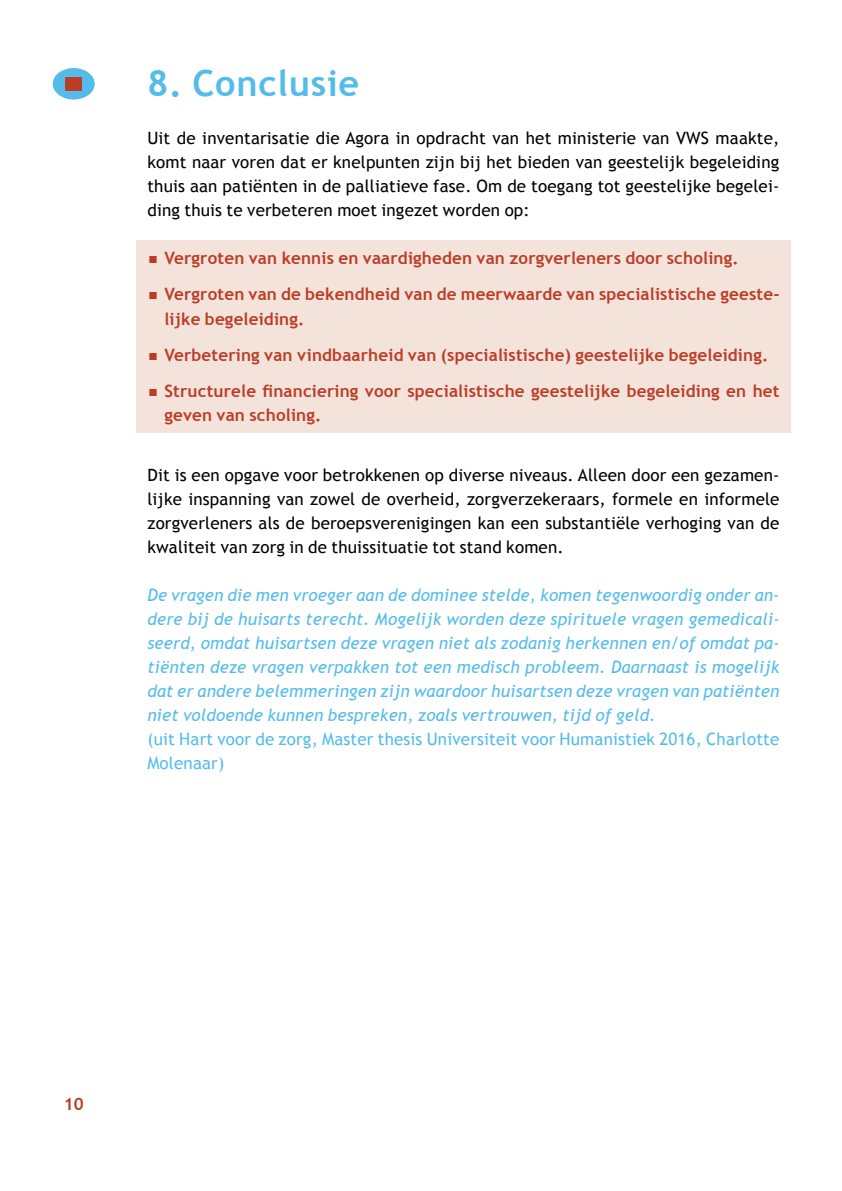
<style>
.page{position:relative;width:842px;height:1191px;background:#fff}
.page>*{position:absolute;margin:0;border:0;box-sizing:border-box;transform-origin:0 0}
.t1{font:700 36px "Trebuchet MS";letter-spacing:.02em;color:#54bceb}
.t2{font:17px/24px "Trebuchet MS";letter-spacing:.01em;color:#000;text-align:justify}
.t3{font:italic 17px/24px "Trebuchet MS";letter-spacing:.01em;color:#54bceb;text-align:justify}
.t4{font:700 17px/24px "Trebuchet MS";letter-spacing:.01em;color:#bb3d27}
.t5{font:17px/24px "Trebuchet MS";letter-spacing:.01em;color:#54bceb}
.s1{font-weight:400;font-size:32px}
</style>
<div class="page">
<div style="left:53px;top:68px;width:42px;height:32px;background:#54bceb;border-radius:50%"></div>
<div style="left:65px;top:77px;width:17px;height:13px;background:#bb3d27"></div>
<div style="left:136px;top:240px;width:655px;height:192px;background:#f4e3db"></div>
<h1 class="t1" style="left:147px;top:61px;width:213px">8. Conclusie</h1>
<p class="t2" style="left:147px;top:127px;width:633px">Uit de inventarisatie die Agora in opdracht van het ministerie van VWS maakte, komt naar voren dat er knelpunten zijn bij het bieden van geestelijk begeleiding thuis aan patiënten in de palliatieve fase. Om de toegang tot geestelijke begelei&shy;ding thuis te verbeteren moet ingezet worden op:</p>
<p class="t4" style="left:147px;top:246px;width:593px"><span class="s1">▪</span> Vergroten van kennis en vaardigheden van zorgverleners door scholing.</p>
<p class="t4" style="left:164px;top:282px;width:617px;text-indent:-17px"><span class="s1">▪</span> Vergroten van de bekendheid van de meerwaarde van specialistische geeste&shy;lijke begeleiding.</p>
<p class="t4" style="left:147px;top:342px;width:622px"><span class="s1">▪</span> Verbetering van vindbaarheid van (specialistische) geestelijke begeleiding.</p>
<p class="t4" style="left:164px;top:378px;width:617px;text-indent:-17px"><span class="s1">▪</span> Structurele financiering voor specialistische geestelijke begeleiding en het geven van scholing.</p>
<p class="t2" style="left:147px;top:463px;width:634px">Dit is een opgave voor betrokkenen op diverse niveaus. Alleen door een gezamen&shy;lijke inspanning van zowel de overheid, zorgverzekeraars, formele en informele zorgverleners als de beroepsverenigingen kan een substantiële verhoging van de kwaliteit van zorg in de thuissituatie tot stand komen.</p>
<p class="t3" style="left:147px;top:583px;width:634px">De vragen die men vroeger aan de dominee stelde, komen tegenwoordig onder an&shy;dere bij de huisarts terecht. Mogelijk worden deze spirituele vragen gemedicali&shy;seerd, omdat huisartsen deze vragen niet als zodanig herkennen en/of omdat pa&shy;tiënten deze vragen verpakken tot een medisch probleem. Daarnaast is mogelijk dat er andere belemmeringen zijn waardoor huisartsen deze vragen van patiënten niet voldoende kunnen bespreken, zoals vertrouwen, tijd of geld.</p>
<p class="t5" style="left:147px;top:727px;width:633px">(uit Hart voor de zorg, Master thesis Universiteit voor Humanistiek 2016, Charlotte<br>Molenaar)</p>
<p class="t4" style="left:64px;top:1092px;width:22px">10</p>
</div>
